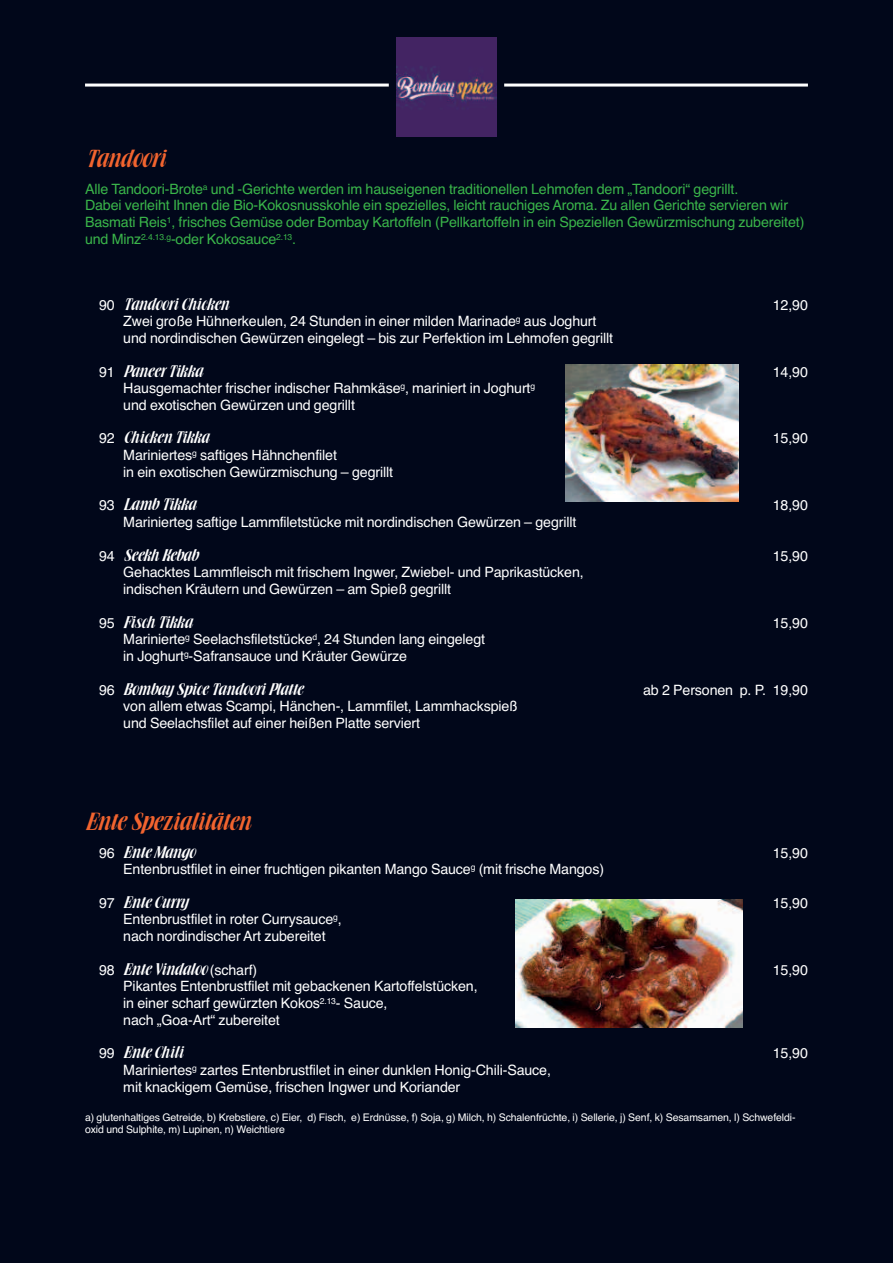
<style>
.page{position:relative;width:893px;height:1263px;background:#01071a}
.page>*{position:absolute;margin:0;border:0;box-sizing:border-box;transform-origin:0 0}
.t1{font:21px "Brochure Plain";letter-spacing:-.01em;color:#f2642f}
.t2{font:14.25px/16.6px "Helvetica";letter-spacing:-.01em;color:#fff}
.t3{font:14.25px/16.6px "Helvetica";letter-spacing:-.01em;color:#3ab54a}
.t4{font:14.25px "Brochure Plain";letter-spacing:-.01em;color:#fff}
.t5{font:10.5px/12.1px "Helvetica";letter-spacing:-.01em;color:#fff}
.s1{font-family:"Helvetica"}
</style>
<div class="page">
<hr style="left:85px;top:84px;width:304px;height:3px;background:#fff">
<img style="left:397px;top:38px;width:99px;height:99px">
<hr style="left:504px;top:84px;width:304px;height:3px;background:#fff">
<img style="left:515px;top:900px;width:228px;height:127px">
<img style="left:565px;top:365px;width:174px;height:137px">
<h1 class="t1" style="left:85px;top:147px;width:81px">Tandoori</h1>
<p class="t3" style="left:85px;top:181px;width:721px">Alle Tandoori-Brote<sup>a</sup> und -Gerichte werden im hauseigenen traditionellen Lehmofen dem „Tandoori“ gegrillt.<br>Dabei verleiht Ihnen die Bio-Kokosnusskohle ein spezielles, leicht rauchiges Aroma. Zu allen Gerichte servieren wir Basmati Reis<sup>1</sup>, frisches Gemüse oder Bombay Kartoffeln (Pellkartoffeln in ein Speziellen Gewürzmischung zubereitet) und Minz<sup>2.4.13.g</sup>-oder Kokosauce<sup>2.13</sup>.</p>
<p class="t4" style="left:99px;top:296px;width:131px"><span class="s1">90</span> Tandoori Chicken</p>
<p class="t2" style="left:773px;top:296px;width:37px">12,90</p>
<p class="t2" style="left:123px;top:313px;width:491px">Zwei große Hühnerkeulen, 24 Stunden in einer milden Marinade<sup>g</sup> aus Joghurt und nordindischen Gewürzen eingelegt – bis zur Perfektion im Lehmofen gegrillt</p>
<p class="t4" style="left:99px;top:363px;width:104px"><span class="s1">91</span> Paneer Tikka</p>
<p class="t2" style="left:773px;top:363px;width:37px">14,90</p>
<p class="t2" style="left:123px;top:380px;width:413px">Hausgemachter frischer indischer Rahmkäse<sup>g</sup>, mariniert in Joghurt<sup>g </sup>und exotischen Gewürzen und gegrillt</p>
<p class="t4" style="left:99px;top:430px;width:111px"><span class="s1">92</span> Chicken Tikka</p>
<p class="t2" style="left:773px;top:430px;width:37px">15,90</p>
<p class="t2" style="left:123px;top:447px;width:271px">Mariniertes<sup>g</sup> saftiges Hähnchenfilet<br>in ein exotischen Gewürzmischung – gegrillt</p>
<p class="t4" style="left:99px;top:497px;width:98px"><span class="s1">93</span> Lamb Tikka</p>
<p class="t2" style="left:773px;top:497px;width:37px">18,90</p>
<p class="t2" style="left:123px;top:514px;width:455px">Marinierteg saftige Lammfiletstücke mit nordindischen Gewürzen – gegrillt</p>
<p class="t4" style="left:99px;top:547px;width:100px"><span class="s1">94</span> Seekh Kebab</p>
<p class="t2" style="left:773px;top:547px;width:37px">15,90</p>
<p class="t2" style="left:123px;top:564px;width:462px">Gehacktes Lammfleisch mit frischem Ingwer, Zwiebel- und Paprikastücken, indischen Kräutern und Gewürzen – am Spieß gegrillt</p>
<p class="t4" style="left:99px;top:614px;width:94px"><span class="s1">95</span> Fisch Tikka</p>
<p class="t2" style="left:773px;top:614px;width:37px">15,90</p>
<p class="t2" style="left:123px;top:631px;width:363px">Marinierte<sup>g</sup> Seelachsfiletstücke<sup>d</sup>, 24 Stunden lang eingelegt in Joghurt<sup>g</sup>-Safransauce und Kräuter Gewürze</p>
<p class="t4" style="left:99px;top:681px;width:205px"><span class="s1">96</span> Bombay Spice Tandoori Platte</p>
<p class="t2" style="left:643px;top:681px;width:166px">ab 2 Personen p. P. 19,90</p>
<p class="t2" style="left:123px;top:698px;width:396px">von allem etwas Scampi, Hänchen-, Lammfilet, Lammhackspieß und Seelachsfilet auf einer heißen Platte serviert</p>
<h1 class="t1" style="left:85px;top:811px;width:166px">Ente Spezialitäten</h1>
<p class="t4" style="left:99px;top:844px;width:97px"><span class="s1">96</span> Ente Mango</p>
<p class="t2" style="left:773px;top:844px;width:37px">15,90</p>
<p class="t2" style="left:123px;top:861px;width:482px">Entenbrustfilet in einer fruchtigen pikanten Mango Sauce<sup>g</sup> (mit frische Mangos)</p>
<p class="t4" style="left:99px;top:894px;width:90px"><span class="s1">97</span> Ente Curry</p>
<p class="t2" style="left:773px;top:894px;width:37px">15,90</p>
<p class="t2" style="left:123px;top:911px;width:220px">Entenbrustfilet in roter Currysauce<sup>g</sup>, nach nordindischer Art zubereitet</p>
<p class="t4" style="left:99px;top:961px;width:160px"><span class="s1">98</span> Ente Vindaloo <span class="s1">(scharf)</span></p>
<p class="t2" style="left:773px;top:961px;width:37px">15,90</p>
<p class="t2" style="left:123px;top:978px;width:356px">Pikantes Entenbrustfilet mit gebackenen Kartoffelstücken, in einer scharf gewürzten Kokos<sup>2.13</sup>- Sauce,<br>nach „Goa-Art“ zubereitet</p>
<p class="t4" style="left:99px;top:1045px;width:85px"><span class="s1">99</span> Ente Chili</p>
<p class="t2" style="left:773px;top:1045px;width:37px">15,90</p>
<p class="t2" style="left:123px;top:1062px;width:429px">Mariniertes<sup>g</sup> zartes Entenbrustfilet in einer dunklen Honig-Chili-Sauce, mit knackigem Gemüse, frischen Ingwer und Koriander</p>
<p class="t5" style="left:85px;top:1111px;width:712px">a) glutenhaltiges Getreide, b) Krebstiere, c) Eier, d) Fisch, e) Erdnüsse, f) Soja, g) Milch, h) Schalenfrüchte, i) Sellerie, j) Senf, k) Sesamsamen, l) Schwefeldi&shy;oxid und Sulphite, m) Lupinen, n) Weichtiere</p>
</div>
